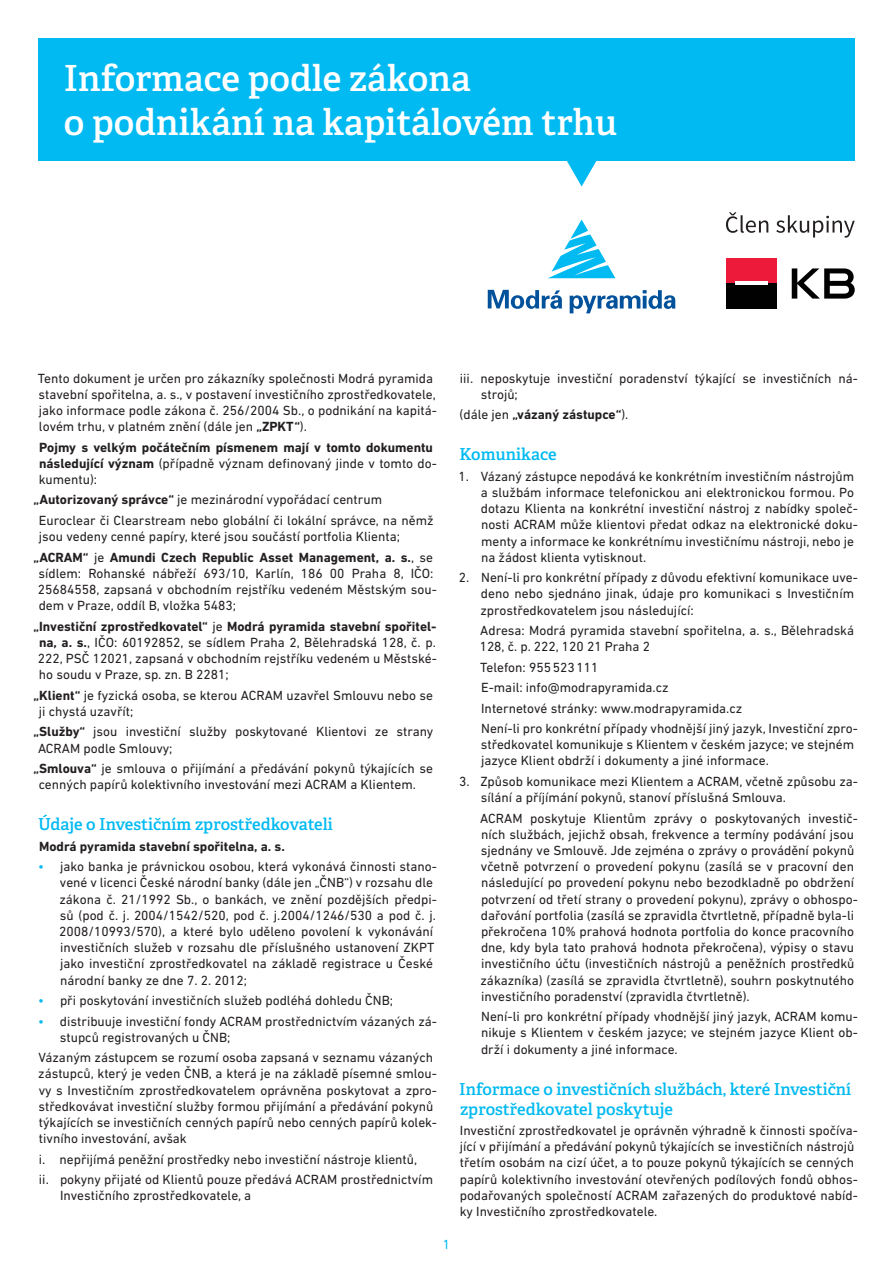
<style>
.page{position:relative;width:893px;height:1263px;background:#fff}
.page>*{position:absolute;margin:0;border:0;box-sizing:border-box;transform-origin:0 0}
.t1{font:600 36px/44.5px "Adelle";color:#fff}
.t2{font:600 16.5px/19.8px "Adelle";color:#00baf1}
.t3{font:13.5px/16.2px "DIN Next LT Pro";color:#231f20}
.t4{font:700 13.5px/16.2px "DIN Next LT Pro";color:#231f20}
.t5{font:13.5px "DIN Next LT Pro";color:#00baf1}
.s1{font-weight:700}
.s2{font-weight:400}
.s3{color:#00baf1}
</style>
<div class="page">
<div style="left:38px;top:38px;width:817px;height:123px;background:#00baf1"></div>
<svg style="left:567px;top:161px;width:30px;height:25px"></svg>
<div style="left:726px;top:258px;width:50px;height:26px;background:#ed1a3a"></div>
<div style="left:726px;top:283px;width:50px;height:26px;background:#010101"></div>
<hr style="left:735px;top:282px;width:33px;height:3px;background:#fff">
<svg style="left:792px;top:268px;width:63px;height:31px"></svg>
<svg style="left:570px;top:290px;width:105px;height:23px"></svg>
<svg style="left:488px;top:290px;width:74px;height:19px"></svg>
<svg style="left:548px;top:220px;width:67px;height:58px"></svg>
<svg style="left:726px;top:212px;width:129px;height:26px"></svg>
<h1 class="t1" style="left:64px;top:56px;width:555px">Informace podle zákona<br>o podnikání na kapitálovém trhu</h1>
<p class="t3" style="left:38px;top:370px;width:401px">Tento dokument je určen pro zákazníky společnosti Modrá pyramida stavební spořitelna, a. s., v postavení investičního zprostředkovatele, jako informace podle zákona č. 256/2004 Sb., o podnikání na kapitá‑ lovém trhu, v platném znění (dále jen <span class="s1">„ZPKT“</span>).</p>
<p class="t4" style="left:39px;top:439px;width:399px">Pojmy s velkým počátečním písmenem mají v tomto dokumentu následující význam <span class="s2">(případně význam definovaný jinde v tomto do‑ kumentu):</span></p>
<p class="t3" style="left:39px;top:489px;width:396px;line-height:20.4px;text-indent:-5px"><span class="s1">„Autorizovaný správce“</span> je mezinárodní vypořádací centrum<br>Euroclear či Clearstream nebo globální či lokální správce, na němž</p>
<p class="t3" style="left:34px;top:526px;width:401px;line-height:20.4px;text-indent:5px">jsou vedeny cenné papíry, které jsou součástí portfolia Klienta; <span class="s1">„ACRAM“</span> je <span class="s1">Amundi Czech Republic Asset Management, a. s.</span>, se</p>
<p class="t3" style="left:38px;top:565px;width:400px">sídlem: Rohanské nábřeží 693/10, Karlín, 186 00 Praha 8, IČO:<br>25684558, zapsaná v obchodním rejstříku vedeném Městským sou‑ dem v Praze, oddíl B, vložka 5483;</p>
<p class="t3" style="left:38px;top:618px;width:400px;text-align:justify;text-indent:-4px"><span class="s1">„Investiční zprostředkovatel“</span> je <span class="s1">Modrá pyramida stavební spořitel&shy;na, a. s.</span>, IČO: 60192852, se sídlem Praha 2, Bělehradská 128, č. p.<br>222, PSČ 12021, zapsaná v obchodním rejstříku vedeném u Městské‑ ho soudu v Praze, sp. zn. B 2281;</p>
<p class="t3" style="left:39px;top:687px;width:396px;text-indent:-5px"><span class="s1">„Klient“</span> je fyzická osoba, se kterou ACRAM uzavřel Smlouvu nebo se ji chystá uzavřít;</p>
<p class="t3" style="left:38px;top:723px;width:397px;text-indent:-4px"><span class="s1">„Služby“</span> jsou investiční služby poskytované Klientovi ze strany<br>ACRAM podle Smlouvy;</p>
<p class="t3" style="left:39px;top:760px;width:396px;text-indent:-5px"><span class="s1">„Smlouva“</span> je smlouva o přijímání a předávání pokynů týkajících se cenných papírů kolektivního investování mezi ACRAM a Klientem.</p>
<p class="t2" style="left:38px;top:815px;width:296px">Údaje o Investičním zprostředkovateli</p>
<p class="t4" style="left:39px;top:838px;width:247px">Modrá pyramida stavební spořitelna, a. s.</p>
<p class="t3" style="left:59px;top:858px;width:379px;text-indent:-21px"><span class="s3">•</span> jako banka je právnickou osobou, která vykonává činnosti stano‑ vené v licenci České národní banky (dále jen „ČNB“) v rozsahu dle zákona č. 21/1992 Sb., o bankách, ve znění pozdějších předpi‑ sů (pod č. j. 2004/1542/520, pod č. j.2004/1246/530 a pod č. j.<br>2008/10993/570), a které bylo uděleno povolení k vykonávání investičních služeb v rozsahu dle příslušného ustanovení ZKPT jako investiční zprostředkovatel na základě registrace u České národní banky ze dne 7. 2. 2012;</p>
<p class="t3" style="left:38px;top:992px;width:357px"><span class="s3">•</span> při poskytování investičních služeb podléhá dohledu ČNB;</p>
<p class="t3" style="left:60px;top:1013px;width:379px;text-indent:-22px"><span class="s3">•</span> distribuuje investiční fondy ACRAM prostřednictvím vázaných zá‑ stupců registrovaných u ČNB;</p>
<p class="t3" style="left:38px;top:1049px;width:400px">Vázaným zástupcem se rozumí osoba zapsaná v seznamu vázaných zástupců, který je veden ČNB, a která je na základě písemné smlou‑ vy s Investičním zprostředkovatelem oprávněna poskytovat a zpro‑ středkovávat investiční služby formou přijímání a předávání pokynů týkajících se investičních cenných papírů nebo cenných papírů kolek‑ tivního investování, avšak</p>
<p class="t3" style="left:39px;top:1149px;width:396px;line-height:20.4px">i. nepřijímá peněžní prostředky nebo investiční nástroje klientů,<br>ii. pokyny přijaté od Klientů pouze předává ACRAM prostřednictvím</p>
<p class="t3" style="left:60px;top:1187px;width:193px">Investičního zprostředkovatele, a</p>
<p class="t5" style="left:443px;top:1236px;width:9px">1</p>
<p class="t3" style="left:481px;top:370px;width:379px;text-indent:-21px">iii. neposkytuje investiční poradenství týkající se investičních ná‑ strojů;</p>
<p class="t4" style="left:460px;top:406px;width:170px"><span class="s2">(dále jen</span> „vázaný zástupce“<span class="s2">).</span></p>
<p class="t2" style="left:459px;top:445px;width:99px">Komunikace</p>
<p class="t3" style="left:481px;top:468px;width:379px;text-indent:-22px">1. Vázaný zástupce nepodává ke konkrétním investičním nástrojům a službám informace telefonickou ani elektronickou formou. Po dotazu Klienta na konkrétní investiční nástroj z nabídky společ‑ nosti ACRAM může klientovi předat odkaz na elektronické doku‑ menty a informace ke konkrétnímu investičnímu nástroji, nebo je na žádost klienta vytisknout.</p>
<p class="t3" style="left:480px;top:569px;width:379px;text-indent:-22px">2. Není‑li pro konkrétní případy z důvodu efektivní komunikace uve‑ deno nebo sjednáno jinak, údaje pro komunikaci s Investičním zprostředkovatelem jsou následující:</p>
<p class="t3" style="left:480px;top:622px;width:376px">Adresa: Modrá pyramida stavební spořitelna, a. s., Bělehradská<br>128, č. p. 222, 120 21 Praha 2</p>
<p class="t3" style="left:480px;top:657px;width:379px;line-height:20.4px">Telefon: 955523111<br>E‑mail: info@modrapyramida.cz<br>Internetové stránky: www.modrapyramida.cz<br>Není‑li pro konkrétní případy vhodnější jiný jazyk, Investiční zpro‑</p>
<p class="t3" style="left:481px;top:736px;width:375px">středkovatel komunikuje s Klientem v českém jazyce; ve stejném jazyce Klient obdrží i dokumenty a jiné informace.</p>
<p class="t3" style="left:481px;top:773px;width:379px;text-indent:-22px">3. Způsob komunikace mezi Klientem a ACRAM, včetně způsobu za‑ sílání a příjímání pokynů, stanoví příslušná Smlouva.</p>
<p class="t3" style="left:480px;top:810px;width:379px">ACRAM poskytuje Klientům zprávy o poskytovaných investič‑ ních službách, jejichž obsah, frekvence a termíny podávání jsou sjednány ve Smlouvě. Jde zejména o zprávy o provádění pokynů včetně potvrzení o provedení pokynu (zasílá se v pracovní den následující po provedení pokynu nebo bezodkladně po obdržení potvrzení od třetí strany o provedení pokynu), zprávy o obhospo‑ dařování portfolia (zasílá se zpravidla čtvrtletně, případně byla‑li překročena 10% prahová hodnota portfolia do konce pracovního dne, kdy byla tato prahová hodnota překročena), výpisy o stavu investičního účtu (investičních nástrojů a peněžních prostředků zákazníka) (zasílá se zpravidla čtvrtletně), souhrn poskytnutého investičního poradenství (zpravidla čtvrtletně).</p>
<p class="t3" style="left:481px;top:1008px;width:378px;text-align:justify">Není‑li pro konkrétní případy vhodnější jiný jazyk, ACRAM komu‑ nikuje s Klientem v českém jazyce; ve stejném jazyce Klient ob‑ drží i dokumenty a jiné informace.</p>
<p class="t2" style="left:459px;top:1079px;width:394px">Informace o investičních službách, které Investiční zprostředkovatel poskytuje</p>
<p class="t3" style="left:460px;top:1122px;width:400px">Investiční zprostředkovatel je oprávněn výhradně k činnosti spočíva‑ jící v přijímání a předávání pokynů týkajících se investičních nástrojů třetím osobám na cizí účet, a to pouze pokynů týkajících se cenných papírů kolektivního investování otevřených podílových fondů obhos‑ podařovaných společností ACRAM zařazených do produktové nabíd‑ ky Investičního zprostředkovatele.</p>
</div>
